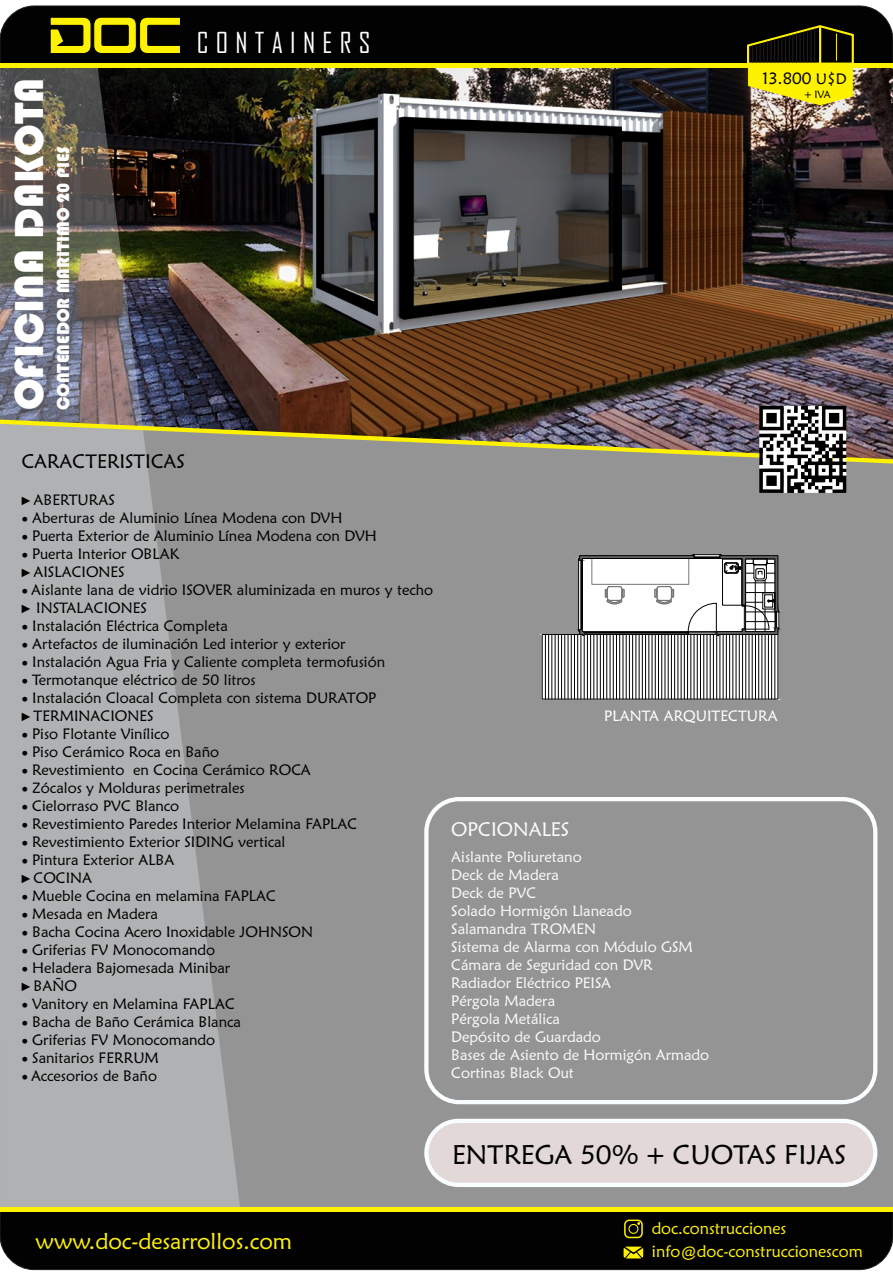
<style>
.page{position:relative;width:893px;height:1276px;background:#fff}
.page>*{position:absolute;margin:0;border:0;box-sizing:border-box;transform-origin:0 0}
.t1{font:42px "Bauhaus 93";color:#fff}
.t2{font:27.75px "Agency FB";letter-spacing:.265em;color:#fff}
.t3{font:27px "Maiandra GD";color:#000}
.t4{font:22.5px "Maiandra GD";color:#fff200}
.t5{font:19.5px "Maiandra GD";color:#000}
.t6{font:19.5px "Maiandra GD";color:#fafafa}
.t7{font:18px "Bauhaus 93";color:#fff}
.t8{font:16.5px/23.4px "Maiandra GD";color:#fff200}
.t9{font:16.5px "Maiandra GD";color:#000}
.t10{font:15px/18px "Maiandra GD";color:#000}
.t11{font:15px/18px "Maiandra GD";color:#fafafa}
.t12{font:15px "Maiandra GD";color:#fff}
.t13{font:10.5px "Maiandra GD";color:#000}
.s1{font-family:"Arial Narrow";font-size:12px}
.s2{font-size:15px}
</style>
<div class="page">
<div style="left:0;top:6px;width:893px;height:1263px;background:#949495;border-radius:34px"></div>
<img style="left:240px;top:68px;width:653px;height:338px">
<div style="left:0;top:1211px;width:893px;height:59px;background:#020203"></div>
<svg style="left:0;top:68px;width:240px;height:1138px;background:#8c8a8b"></svg>
<div style="left:424px;top:797px;width:453px;height:307px;border:4px solid #fafdff;border-radius:33px"></div>
<div style="left:0;top:5px;width:893px;height:58px;background:#020203"></div>
<svg style="left:49px;top:16px;width:133px;height:39px;background:#767001"></svg>
<div style="left:0;top:63px;width:893px;height:5px;background:#fff200"></div>
<svg style="left:746px;top:24px;width:109px;height:81px;background:#898110"></svg>
<div style="left:424px;top:1118px;width:453px;height:69px;background:#e1d8d7;border:4px solid #fafdff;border-radius:32px"></div>
<div style="left:0;top:1206px;width:893px;height:5px;background:#fff200"></div>
<div style="left:628px;top:1224px;width:10px;height:9px;border:1px solid #fff200;border-radius:50%"></div>
<div style="left:624px;top:1219px;width:19px;height:19px;border:1px solid #fff200;border-radius:4px"></div>
<svg style="left:620px;top:1243px;width:27px;height:21px"></svg>
<svg style="left:542px;top:554px;width:238px;height:145px;background:#bababa"></svg>
<hr style="left:578px;top:560px;width:1px;height:70px;background:#000">
<img style="left:0;top:406px;width:893px;height:87px">
<h1 class="t1" style="left:5px;top:410px;width:334px;rotate:-90deg">OFICINA DAKOTA</h1>
<p class="t7" style="left:53px;top:410px;width:266px;rotate:-90deg">CONTENEDOR MARITIMO 20 PIES</p>
<h2 class="t2" style="left:197px;top:32px;width:175px">CONTAINERS</h2>
<h3 class="t5" style="left:22px;top:453px;width:165px">CARACTERISTICAS</h3>
<p class="t10" style="left:22px;top:492px;width:95px"><span class="s1">►</span>ABERTURAS</p>
<p class="t10" style="left:22px;top:510px;width:322px">• Aberturas de Aluminio Línea Modena con DVH</p>
<p class="t10" style="left:22px;top:528px;width:357px">• Puerta Exterior de Aluminio Línea Modena con DVH</p>
<p class="t10" style="left:22px;top:546px;width:159px">• Puerta Interior OBLAK <span class="s1">►</span>AISLACIONES</p>
<p class="t10" style="left:22px;top:582px;width:413px">• Aislante lana de vidrio ISOVER aluminizada en muros y techo</p>
<p class="t10" style="left:22px;top:600px;width:127px"><span class="s1">►</span> INSTALACIONES</p>
<p class="t10" style="left:22px;top:618px;width:208px">• Instalación Eléctrica Completa</p>
<p class="t10" style="left:22px;top:636px;width:325px">• Artefactos de iluminación Led interior y exterior</p>
<p class="t10" style="left:22px;top:654px;width:365px">• Instalación Agua Fria y Caliente completa termofusión</p>
<p class="t10" style="left:22px;top:672px;width:235px">• Termotanque eléctrico de 50 litros</p>
<p class="t10" style="left:22px;top:690px;width:356px">• Instalación Cloacal Completa con sistema DURATOP <span class="s1">►</span>TERMINACIONES</p>
<p class="t10" style="left:22px;top:726px;width:149px">• Piso Flotante Vinílico</p>
<p class="t10" style="left:22px;top:744px;width:199px">• Piso Cerámico Roca en Baño</p>
<p class="t10" style="left:22px;top:762px;width:291px">• Revestimiento en Cocina Cerámico ROCA</p>
<p class="t10" style="left:22px;top:780px;width:224px">• Zócalos y Molduras perimetrales</p>
<p class="t10" style="left:22px;top:798px;width:159px">• Cielorraso PVC Blanco</p>
<p class="t10" style="left:22px;top:816px;width:337px">• Revestimiento Paredes Interior Melamina FAPLAC</p>
<p class="t10" style="left:22px;top:834px;width:265px">• Revestimiento Exterior SIDING vertical</p>
<p class="t10" style="left:22px;top:852px;width:154px">• Pintura Exterior ALBA <span class="s1">►</span>COCINA</p>
<p class="t10" style="left:22px;top:888px;width:256px">• Mueble Cocina en melamina FAPLAC</p>
<p class="t10" style="left:22px;top:906px;width:138px">• Mesada en Madera</p>
<p class="t10" style="left:22px;top:924px;width:293px">• Bacha Cocina Acero Inoxidable JOHNSON</p>
<p class="t10" style="left:22px;top:942px;width:195px">• Griferias FV Monocomando</p>
<p class="t10" style="left:22px;top:960px;width:210px">• Heladera Bajomesada Minibar <span class="s1">►</span>BAÑO</p>
<p class="t10" style="left:22px;top:996px;width:215px">• Vanitory en Melamina FAPLAC</p>
<p class="t10" style="left:22px;top:1014px;width:221px">• Bacha de Baño Cerámica Blanca</p>
<p class="t10" style="left:22px;top:1032px;width:195px">• Griferias FV Monocomando</p>
<p class="t10" style="left:22px;top:1050px;width:139px">• Sanitarios FERRUM</p>
<p class="t10" style="left:22px;top:1068px;width:137px">• Accesorios de Baño</p>
<p class="t9" style="left:762px;top:71px;width:86px">13.800 <span class="s2">U$D</span></p>
<p class="t13" style="left:804px;top:90px;width:28px">+ IVA</p>
<p class="t12" style="left:604px;top:710px;width:175px">PLANTA ARQUITECTURA</p>
<h3 class="t6" style="left:451px;top:820px;width:119px">OPCIONALES</h3>
<p class="t11" style="left:451px;top:849px;width:243px">Aislante Poliuretano<br>Deck de Madera<br>Deck de PVC<br>Solado Hormigón Llaneado<br>Salamandra TROMEN<br>Sistema de Alarma con Módulo GSM<br>Cámara de Seguridad con DVR<br>Radiador Eléctrico PEISA<br>Pérgola Madera<br>Pérgola Metálica<br>Depósito de Guardado</p>
<p class="t11" style="left:451px;top:1047px;width:259px">Bases de Asiento de Hormigón Armado<br>Cortinas Black Out</p>
<h3 class="t3" style="left:452px;top:1144px;width:396px">ENTREGA 50% + CUOTAS FIJAS</h3>
<h3 class="t4" style="left:36px;top:1231px;width:258px">www.doc-desarrollos.com</h3>
<p class="t8" style="left:652px;top:1218px;width:212px">doc.construcciones info@doc-construccionescom</p>
</div>
